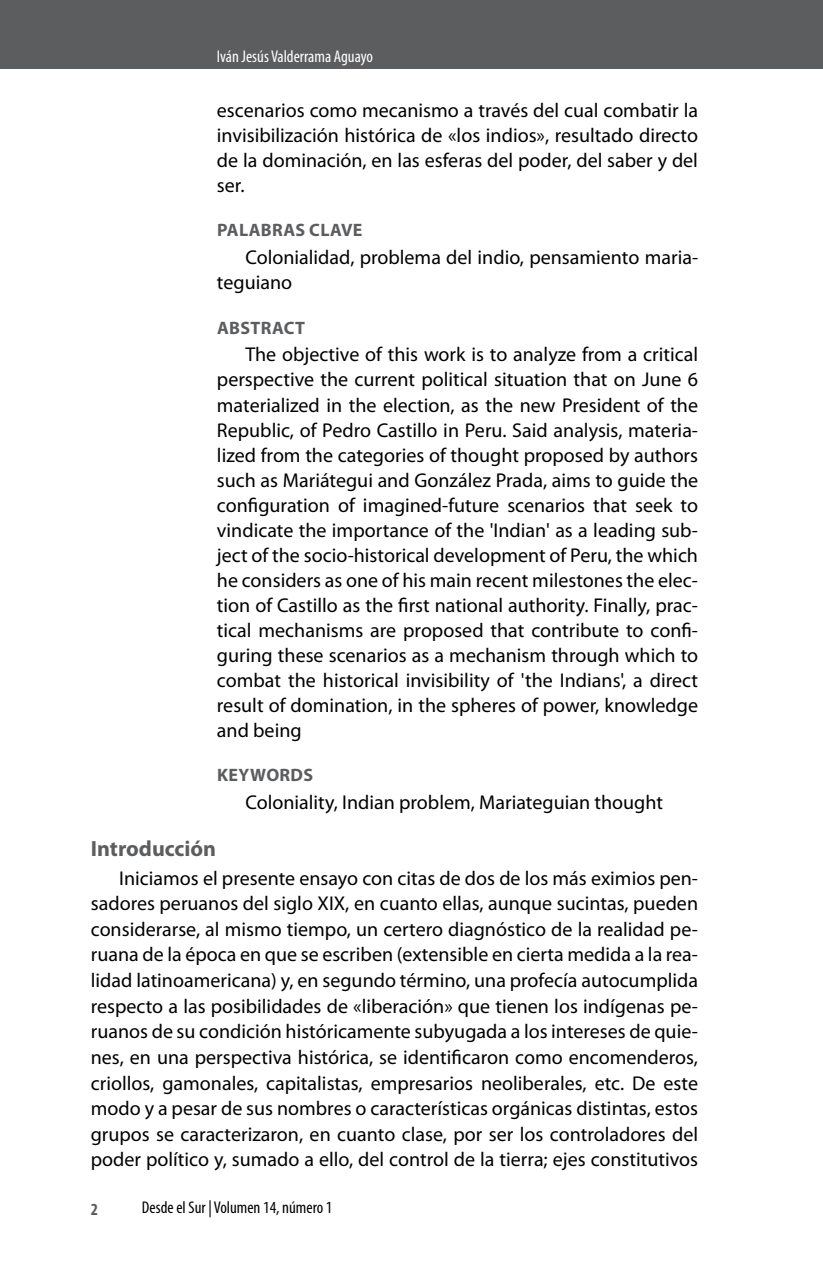
<style>
.page{position:relative;width:823px;height:1265px;background:#fff}
.page>*{position:absolute;margin:0;border:0;box-sizing:border-box;transform-origin:0 0}
.t1{font:700 22px "Myriad Pro";color:#5c5d5f}
.t2{font:20px/25px "Myriad Pro";color:#000;text-align:justify}
.t3{font:700 18px "Myriad Pro";letter-spacing:.02em;color:#5c5d5f}
.t4{font:condensed 17px "Myriad Pro";color:#000}
.t5{font:condensed 17px "Myriad Pro";color:#fff}
.t6{font:700 condensed 17px "Myriad Pro";color:#5c5d5f}
</style>
<div class="page">
<div style="left:0;top:0;width:822px;height:68px;background:#5c5d5f"></div>
<p class="t5" style="left:217px;top:46px;width:157px">Iván Jesús Valderrama Aguayo</p>
<p class="t2" style="left:217px;top:98px;width:482px">escenarios como mecanismo a través del cual combatir la invisibilización histórica de «los indios», resultado directo de la dominación, en las esferas del poder, del saber y del ser.</p>
<p class="t3" style="left:217px;top:219px;width:147px">PALABRAS CLAVE</p>
<p class="t2" style="left:217px;top:245px;width:482px;text-indent:28px">Colonialidad, problema del indio, pensamiento maria&shy;teguiano</p>
<p class="t3" style="left:217px;top:316px;width:89px">ABSTRACT</p>
<p class="t2" style="left:217px;top:342px;width:482px;text-indent:28px">The objective of this work is to analyze from a critical perspective the current political situation that on June 6 materialized in the election, as the new President of the Republic, of Pedro Castillo in Peru. Said analysis, materia&shy;lized from the categories of thought proposed by authors such as Mariátegui and González Prada, aims to guide the configuration of imagined-future scenarios that seek to vindicate the importance of the 'Indian' as a leading sub&shy;ject of the socio-historical development of Peru, the which he considers as one of his main recent milestones the elec&shy;tion of Castillo as the first national authority. Finally, prac&shy;tical mechanisms are proposed that contribute to confi&shy;guring these scenarios as a mechanism through which to combat the historical invisibility of 'the Indians', a direct result of domination, in the spheres of power, knowledge and being</p>
<p class="t3" style="left:217px;top:763px;width:98px">KEYWORDS</p>
<p class="t2" style="left:245px;top:789px;width:419px">Coloniality, Indian problem, Mariateguian thought</p>
<p class="t1" style="left:91px;top:834px;width:127px">Introducción</p>
<p class="t2" style="left:91px;top:864px;width:608px;line-height:25.6px;text-indent:28px">Iniciamos el presente ensayo con citas de dos de los más eximios pen&shy;sadores peruanos del siglo XIX, en cuanto ellas, aunque sucintas, pueden considerarse, al mismo tiempo, un certero diagnóstico de la realidad pe&shy;ruana de la época en que se escriben (extensible en cierta medida a la rea&shy;lidad latinoamericana) y, en segundo término, una profecía autocumplida respecto a las posibilidades de «liberación» que tienen los indígenas pe&shy;ruanos de su condición históricamente subyugada a los intereses de quie&shy;nes, en una perspectiva histórica, se identificaron como encomenderos, criollos, gamonales, capitalistas, empresarios neoliberales, etc. De este modo y a pesar de sus nombres o características orgánicas distintas, estos grupos se caracterizaron, en cuanto clase, por ser los controladores del poder político y, sumado a ello, del control de la tierra; ejes constitutivos</p>
<p class="t6" style="left:91px;top:1198px;width:9px">2</p>
<p class="t4" style="left:142px;top:1196px;width:192px">Desde el Sur | Volumen 14, número 1</p>
</div>
